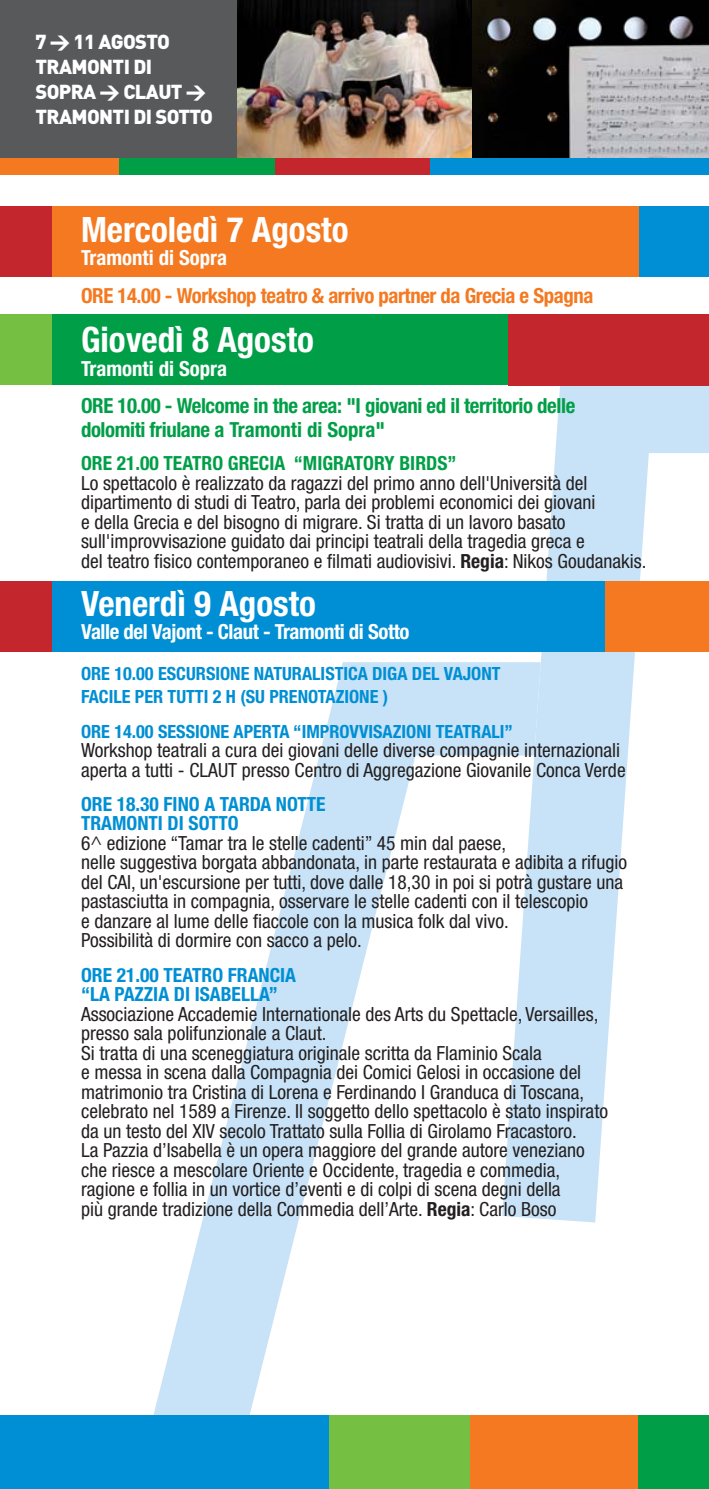
<style>
.page{position:relative;width:709px;height:1489px;background:#fff}
.page>*{position:absolute;margin:0;border:0;box-sizing:border-box;transform-origin:0 0}
.t1{font:700 condensed 35px "Helvetica Neue";color:#fff}
.t2{font:700 condensed 20.75px/23.5px "Helvetica Neue";letter-spacing:-.02em;color:#009f47}
.t3{font:700 condensed 20.75px "Helvetica Neue";letter-spacing:-.02em;color:#f47920}
.t4{font:700 condensed 20.75px "Helvetica Neue";letter-spacing:-.02em;color:#fff}
.t5{font:700 condensed 20.75px "Helvetica Neue";color:#fff}
.t6{font:900 20px/25px "DIN";letter-spacing:-.03em;color:#fff}
.t7{font:condensed 19.5px/19.5px "Helvetica Neue";color:#231f20}
.t8{font:700 condensed 19.5px/19.5px "Helvetica Neue";color:#008fd4}
.t9{font:700 condensed 19.5px "Helvetica Neue";color:#009f47}
.t10{font:700 condensed 18.25px/23.5px "Helvetica Neue";color:#008fd4}
.s1{font-weight:700}
</style>
<div class="page">
<div style="left:274px;top:157px;width:165px;height:17px;background:#c4262d"></div>
<div style="left:0;top:206px;width:638px;height:70px;background:#c4262d"></div>
<svg style="left:153px;top:662px;width:349px;height:753px"></svg>
<svg style="left:502px;top:386px;width:207px;height:836px"></svg>
<div style="left:0;top:314px;width:560px;height:71px;background:#75c043"></div>
<div style="left:638px;top:206px;width:71px;height:70px;background:#008fd4"></div>
<div style="left:52px;top:206px;width:586px;height:70px;background:#f47920"></div>
<div style="left:52px;top:314px;width:456px;height:71px;background:#009f47"></div>
<div style="left:604px;top:581px;width:105px;height:70px;background:#f47920"></div>
<div style="left:0;top:581px;width:560px;height:70px;background:#c4262d"></div>
<div style="left:52px;top:581px;width:552px;height:70px;background:#008fd4"></div>
<div style="left:430px;top:157px;width:279px;height:17px;background:#008fd4"></div>
<div style="left:119px;top:157px;width:155px;height:17px;background:#009f47"></div>
<div style="left:0;top:157px;width:119px;height:17px;background:#f47920"></div>
<img style="left:236px;top:0;width:473px;height:157px">
<div style="left:0;top:0;width:236px;height:157px;background:#58595b"></div>
<div style="left:0;top:1415px;width:330px;height:73px;background:#008fd4"></div>
<div style="left:330px;top:1415px;width:140px;height:73px;background:#75c043"></div>
<div style="left:470px;top:1415px;width:168px;height:73px;background:#f47920"></div>
<div style="left:638px;top:1415px;width:71px;height:73px;background:#009f47"></div>
<div style="left:508px;top:314px;width:201px;height:72px;background:#c4262d"></div>
<p class="t6" style="left:35px;top:31px;width:179px">7 &gt; 11 AGOSTO<br>TRAMONTI DI<br>SOPRA &gt; CLAUT &gt;<br>TRAMONTI DI SOTTO</p>
<h1 class="t1" style="left:81px;top:217px;width:269px">Mercoledì 7 Agosto</h1>
<p class="t5" style="left:81px;top:250px;width:148px">Tramonti di Sopra</p>
<p class="t3" style="left:81px;top:288px;width:514px">ORE 14.00 - Workshop teatro &amp; arrivo partner da Grecia e Spagna</p>
<h1 class="t1" style="left:81px;top:327px;width:234px">Giovedì 8 Agosto</h1>
<p class="t5" style="left:81px;top:360px;width:148px">Tramonti di Sopra</p>
<p class="t2" style="left:81px;top:396px;width:496px">ORE 10.00 - Welcome in the area: "I giovani ed il territorio delle dolomiti friulane a Tramonti di Sopra"</p>
<p class="t9" style="left:81px;top:456px;width:377px">ORE 21.00 TEATRO GRECIA “MIGRATORY BIRDS”</p>
<p class="t7" style="left:81px;top:474px;width:567px">Lo spettacolo è realizzato da ragazzi del primo anno dell'Università del dipartimento di studi di Teatro, parla dei problemi economici dei giovani<br>e della Grecia e del bisogno di migrare. Si tratta di un lavoro basato sull'improvvisazione guidato dai principi teatrali della tragedia greca e<br>del teatro fisico contemporaneo e filmati audiovisivi. <span class="s1">Regia</span>: Nikos Goudanakis.</p>
<h1 class="t1" style="left:81px;top:590px;width:236px">Venerdì 9 Agosto</h1>
<p class="t4" style="left:81px;top:624px;width:330px">Valle del Vajont - Claut - Tramonti di Sotto</p>
<p class="t10" style="left:81px;top:663px;width:421px">ORE 10.00 ESCURSIONE NATURALISTICA DIGA DEL VAJONT<br>FACILE PER TUTTI 2 H (SU PRENOTAZIONE )</p>
<p class="t10" style="left:81px;top:721px;width:433px">ORE 14.00 SESSIONE APERTA “IMPROVVISAZIONI TEATRALI”</p>
<p class="t7" style="left:81px;top:742px;width:546px">Workshop teatrali a cura dei giovani delle diverse compagnie internazionali aperta a tutti - CLAUT presso Centro di Aggregazione Giovanile Conca Verde</p>
<p class="t8" style="left:81px;top:795px;width:246px">ORE 18.30 FINO A TARDA NOTTE<br>TRAMONTI DI SOTTO</p>
<p class="t7" style="left:81px;top:834px;width:547px">6^ edizione “Tamar tra le stelle cadenti” 45 min dal paese,<br>nelle suggestiva borgata abbandonata, in parte restaurata e adibita a rifugio del CAI, un'escursione per tutti, dove dalle 18,30 in poi si potrà gustare una pastasciutta in compagnia, osservare le stelle cadenti con il telescopio<br>e danzare al lume delle fiaccole con la musica folk dal vivo.<br>Possibilità di dormire con sacco a pelo.</p>
<p class="t8" style="left:81px;top:966px;width:217px">ORE 21.00 TEATRO FRANCIA “LA PAZZIA DI ISABELLA”</p>
<p class="t7" style="left:81px;top:1005px;width:528px">Associazione Accademie Internationale des Arts du Spettacle, Versailles, presso sala polifunzionale a Claut.<br>Si tratta di una sceneggiatura originale scritta da Flaminio Scala<br>e messa in scena dalla Compagnia dei Comici Gelosi in occasione del matrimonio tra Cristina di Lorena e Ferdinando I Granduca di Toscana, celebrato nel 1589 a Firenze. Il soggetto dello spettacolo è stato inspirato da un testo del XIV secolo Trattato sulla Follia di Girolamo Fracastoro.<br>La Pazzia d’Isabella è un opera maggiore del grande autore veneziano che riesce a mescolare Oriente e Occidente, tragedia e commedia, ragione e follia in un vortice d’eventi e di colpi di scena degni della<br>più grande tradizione della Commedia dell’Arte. <span class="s1">Regia</span>: Carlo Boso</p>
</div>
